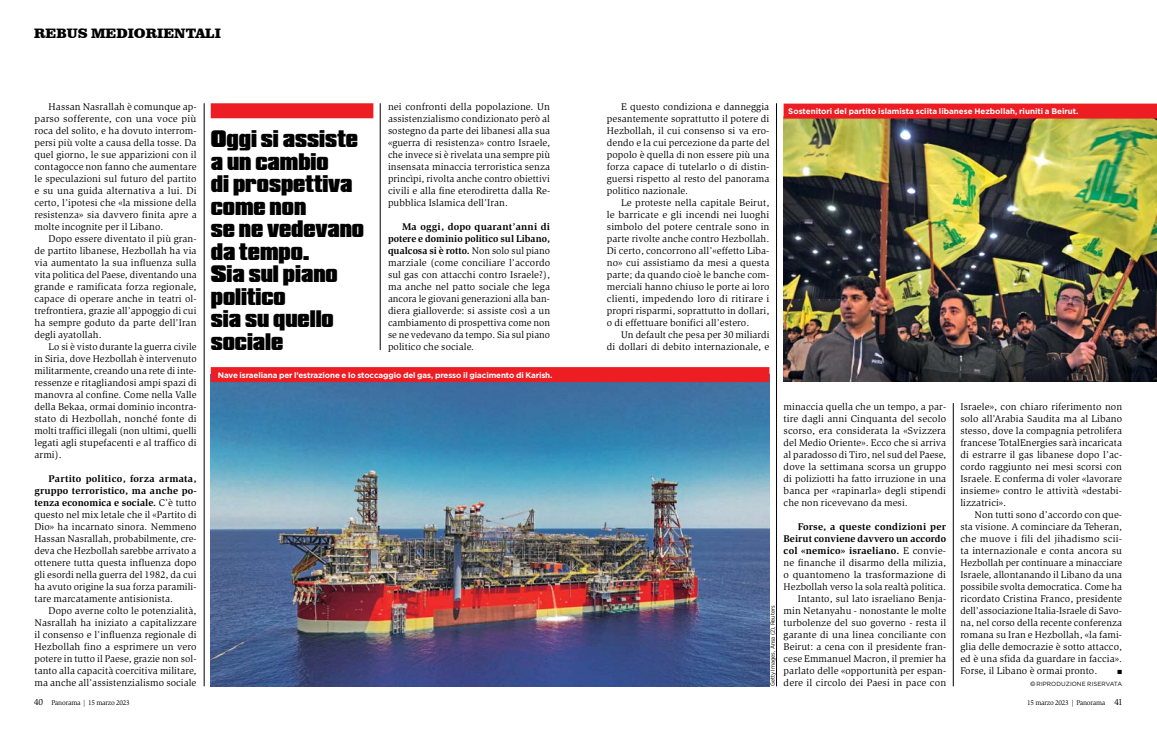
<style>
.page{position:relative;width:1157px;height:729px;background:#fff}
.page>*{position:absolute;margin:0;border:0;box-sizing:border-box;transform-origin:0 0}
.t1{font:900 25px/22.5px "Compacta LT";color:#000}
.t2{font:900 14px "Clarendon BT";color:#000}
.t3{font:10px/12px "Slimbach Std";letter-spacing:.01em;color:#000;text-align:justify}
.t4{font:700 8px "Gotham";letter-spacing:-.01em;color:#fff}
.t5{font:7px "Slimbach Std";letter-spacing:-.025em;color:#000}
.t6{font:6px "Gotham Narrow";color:#000}
.t7{font:6px "Gotham";letter-spacing:.01em;color:#000}
.t8{font:6px "Zapf Dingbats ITC";color:#000}
.s1{font-weight:700}
.s2{font-family:"Helvetica Neue"}
.s3{font-size:9px}
</style>
<div class="page">
<img style="left:211px;top:382px;width:558px;height:304px">
<img style="left:783px;top:119px;width:374px;height:263px">
<div style="left:211px;top:103px;width:162px;height:15px;background:#ed1d24"></div>
<hr style="left:380px;top:103px;width:1px;height:247px;background:#000">
<hr style="left:776px;top:103px;width:1px;height:583px;background:#000">
<hr style="left:953px;top:403px;width:1px;height:283px;background:#000">
<hr style="left:204px;top:103px;width:1px;height:583px;background:#000">
<div style="left:783px;top:104px;width:374px;height:15px;background:#ed1d24"></div>
<div style="left:211px;top:367px;width:558px;height:15px;background:#ed1d24"></div>
<h2 class="t2" style="left:34px;top:24px;width:188px">REBUS MEDIORIENTALI</h2>
<p class="t3" style="left:34px;top:101px;width:164px;text-indent:14px">Hassan Nasrallah è comunque ap&shy;parso sofferente, con una voce più roca del solito, e ha dovuto interrom&shy;persi più volte a causa della tosse. Da quel giorno, le sue apparizioni con il contagocce non fanno che aumentare le speculazioni sul futuro del partito e su una guida alternativa a lui. Di certo, l’ipotesi che «la missione della resistenza» sia davvero finita apre a molte incognite per il Libano.</p>
<p class="t3" style="left:34px;top:233px;width:164px;text-indent:14px">Dopo essere diventato il più gran&shy;de partito libanese, Hezbollah ha via via aumentato la sua influenza sulla vita politica del Paese, diventando una grande e ramificata forza regionale, capace di operare anche in teatri ol&shy;trefrontiera, grazie all’appoggio di cui ha sempre goduto da parte dell’Iran degli ayatollah.</p>
<p class="t3" style="left:34px;top:341px;width:164px;text-indent:14px">Lo si è visto durante la guerra civile in Siria, dove Hezbollah è intervenuto militarmente, creando una rete di inte&shy;ressenze e ritagliandosi ampi spazi di manovra al confine. Come nella Valle della Bekaa, ormai dominio incontra&shy;stato di Hezbollah, nonché fonte di molti traffici illegali (non ultimi, quelli legati agli stupefacenti e al traffico di armi).</p>
<p class="t3" style="left:34px;top:473px;width:164px;text-indent:14px"><span class="s1">Partito politico, forza armata, gruppo terroristico, ma anche po&shy;tenza economica e sociale.</span> C’è tutto questo nel mix letale che il «Partito di Dio» ha incarnato sinora. Nemmeno Hassan Nasrallah, probabilmente, cre&shy;deva che Hezbollah sarebbe arrivato a ottenere tutta questa influenza dopo gli esordi nella guerra del 1982, da cui ha avuto origine la sua forza paramili&shy;tare marcatamente antisionista.</p>
<p class="t3" style="left:34px;top:605px;width:164px;text-indent:14px">Dopo averne colto le potenzialità, Nasrallah ha iniziato a capitalizzare il consenso e l’influenza regionale di Hezbollah fino a esprimere un vero potere in tutto il Paese, grazie non sol&shy;tanto alla capacità coercitiva militare, ma anche all’assistenzialismo sociale</p>
<h1 class="t1" style="left:211px;top:128px;width:155px">Oggi si assiste a un cambio<br>di prospettiva come non<br>se ne vedevano da tempo.<br>Sia sul piano politico<br>sia su quello sociale</h1>
<p class="t3" style="left:388px;top:101px;width:164px">nei confronti della popolazione. Un assistenzialismo condizionato però al sostegno da parte dei libanesi alla sua «guerra di resistenza» contro Israele, che invece si è rivelata una sempre più insensata minaccia terroristica senza princìpi, rivolta anche contro obiettivi civili e alla fine eterodiretta dalla Re&shy;pubblica Islamica dell’Iran.</p>
<p class="t3" style="left:388px;top:221px;width:164px;text-indent:14px"><span class="s1">Ma oggi, dopo quarant’anni di potere e dominio politico sul Libano, qualcosa si è rotto.</span> Non solo sul piano marziale (come conciliare l’accordo sul gas con attacchi contro Israele?), ma anche nel patto sociale che lega ancora le giovani generazioni alla ban&shy;diera gialloverde: si assiste così a un cambiamento di prospettiva come non se ne vedevano da tempo. Sia sul piano politico che sociale.</p>
<p class="t4" style="left:218px;top:369px;width:336px">Nave israeliana per l’estrazione e lo stoccaggio del gas, presso il giacimento di Karish.</p>
<p class="t3" style="left:607px;top:101px;width:164px;text-indent:14px">E questo condiziona e danneggia pesantemente soprattutto il potere di Hezbollah, il cui consenso si va ero&shy;dendo e la cui percezione da parte del popolo è quella di non essere più una forza capace di tutelarlo o di distin&shy;guersi rispetto al resto del panorama politico nazionale.</p>
<p class="t3" style="left:607px;top:197px;width:164px;text-indent:14px">Le proteste nella capitale Beirut, le barricate e gli incendi nei luoghi simbolo del potere centrale sono in parte rivolte anche contro Hezbollah.<br>Di certo, concorrono all’«effetto Liba&shy;no» cui assistiamo da mesi a questa parte; da quando cioè le banche com&shy;merciali hanno chiuso le porte ai loro clienti, impedendo loro di ritirare i propri risparmi, soprattutto in dollari, o di effettuare bonifici all’estero.</p>
<p class="t3" style="left:607px;top:329px;width:164px;text-align:right">Un default che pesa per 30 miliardi<br>di dollari di debito internazionale, e</p>
<p class="t4" style="left:788px;top:106px;width:292px">Sostenitori del partito islamista sciita libanese Hezbollah, riuniti a Beirut.</p>
<p class="t6" style="left:769px;top:686px;width:82px;rotate:-90deg">Getty Images, Ansa (2), Reuters</p>
<p class="t3" style="left:783px;top:401px;width:164px">minaccia quella che un tempo, a par&shy;tire dagli anni Cinquanta del secolo scorso, era considerata la «Svizzera del Medio Oriente». Ecco che si arriva al paradosso di Tiro, nel sud del Paese, dove la settimana scorsa un gruppo di poliziotti ha fatto irruzione in una banca per «rapinarla» degli stipendi che non ricevevano da mesi.</p>
<p class="t3" style="left:783px;top:521px;width:164px;text-align:right"><span class="s1">Forse, a queste condizioni per Beirut conviene davvero un accordo col «nemico» israeliano.</span> E convie&shy;ne finanche il disarmo della milizia, o quantomeno la trasformazione di Hezbollah verso la sola realtà politica.<br>Intanto, sul lato israeliano Benja&shy;min Netanyahu - nonostante le molte turbolenze del suo governo - resta il garante di una linea conciliante con Beirut: a cena con il presidente fran&shy;cese Emmanuel Macron, il premier ha parlato delle «opportunità per espan&shy;dere il circolo dei Paesi in pace con</p>
<p class="t3" style="left:960px;top:401px;width:163px">Israele», con chiaro riferimento non solo all’Arabia Saudita ma al Libano stesso, dove la compagnia petrolifera francese TotalEnergies sarà incaricata di estrarre il gas libanese dopo l’ac&shy;cordo raggiunto nei mesi scorsi con Israele. E conferma di voler «lavorare insieme» contro le attività «destabi&shy;lizzatrici».</p>
<p class="t3" style="left:960px;top:509px;width:163px;text-indent:14px">Non tutti sono d’accordo con que&shy;sta visione. A cominciare da Teheran, che muove i fili del jihadismo scii&shy;ta internazionale e conta ancora su Hezbollah per continuare a minacciare Israele, allontanando il Libano da una possibile svolta democratica. Come ha ricordato Cristina Franco, presidente dell’associazione Italia-Israele di Savo&shy;na, nel corso della recente conferenza romana su Iran e Hezbollah, «la fami&shy;glia delle democrazie è sotto attacco, ed è una sfida da guardare in faccia».<br>Forse, il Libano è ormai pronto.</p>
<p class="t8" style="left:1117px;top:669px;width:6px">■</p>
<p class="t7" style="left:1030px;top:680px;width:93px"><span class="s2">©</span> RIPRODUZIONE RISERVATA</p>
<p class="t5" style="left:34px;top:698px;width:97px"><span class="s3">40</span> Panorama | 15 marzo 2023</p>
<p class="t5" style="left:1027px;top:698px;width:97px">15 marzo 2023 | Panorama <span class="s3">41</span></p>
</div>
